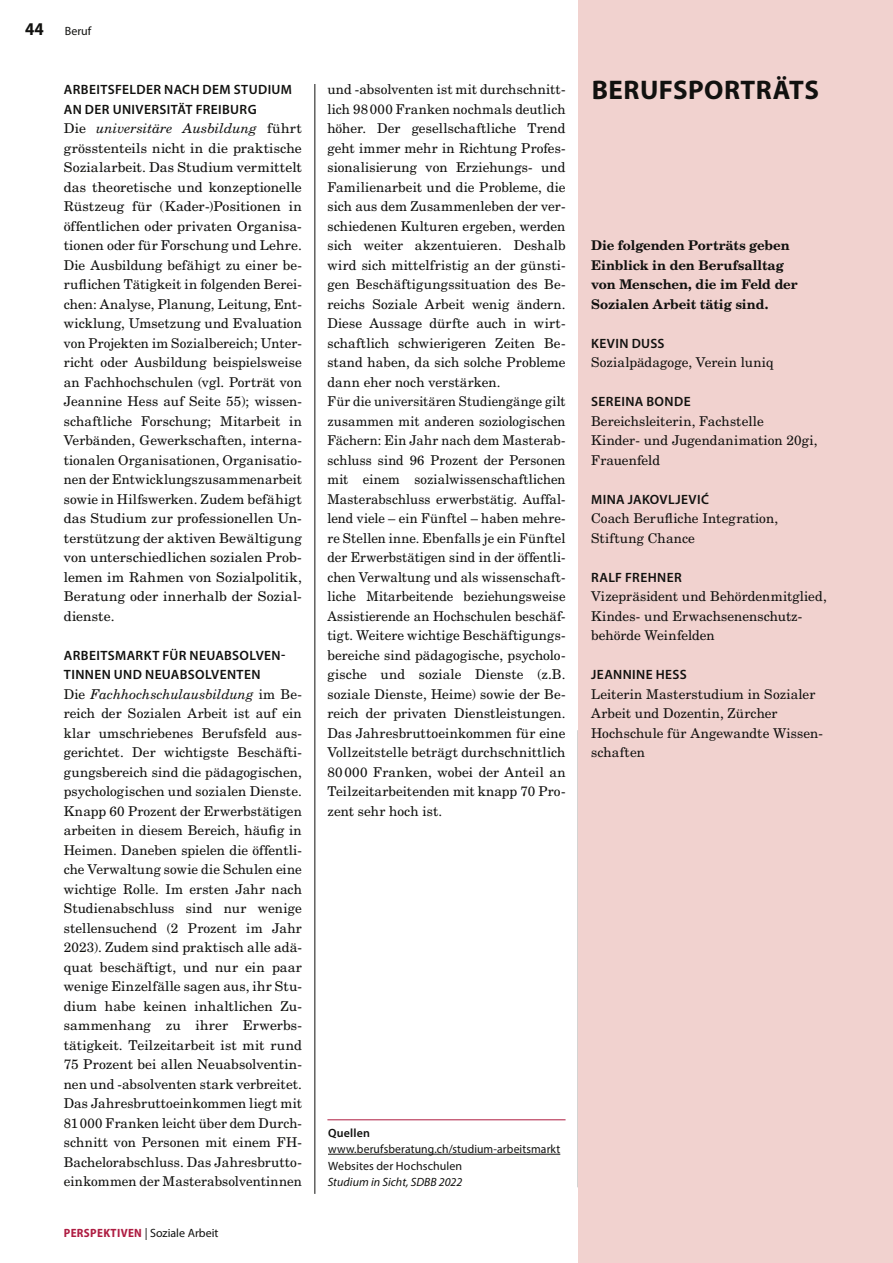
<style>
.page{position:relative;width:893px;height:1263px;background:#fff}
.page>*{position:absolute;margin:0;border:0;box-sizing:border-box;transform-origin:0 0}
.t1{font:700 27px "Myriad Pro";letter-spacing:.02em;color:#11110f}
.t2{font:700 semi-condensed 18px "Myriad Pro";color:#11110f}
.t3{font:13.5px/19.5px "New Century Schlbk LT Std";letter-spacing:.005em;color:#11110f}
.t4{font:600 13.5px/19.5px "Myriad Pro";letter-spacing:.03em;color:#11110f}
.t5{font:700 13.35px/19.5px "New Century Schlbk LT Std";letter-spacing:-.005em;color:#11110f}
.t6{font:12px/16.5px "Myriad Pro";letter-spacing:.005em;color:#11110f}
.t7{font:italic 12px "Myriad Pro";letter-spacing:.005em;color:#11110f}
.t8{font:600 12px "Myriad Pro";letter-spacing:.015em;color:#11110f}
.s1{font-style:italic}
.s2{font-weight:700;font-stretch:semi-condensed;color:#ae1c41}
</style>
<div class="page">
<hr style="left:315px;top:84px;width:1px;height:1110px;background:#11110f">
<hr style="left:327px;top:1119px;width:239px;height:1px;background:#ae1c41">
<hr style="left:328px;top:1154px;width:232px;height:1px;background:#11110f">
<div style="left:578px;top:0;width:315px;height:1263px;background:#f1d2cf"></div>
<h2 class="t2" style="left:25px;top:17px;width:20px">44</h2>
<p class="t6" style="left:65px;top:22px;width:28px">Beruf</p>
<p class="t4" style="left:64px;top:80px;width:230px">ARBEITSFELDER NACH DEM STUDIUM<br>AN DER UNIVERSITÄT FREIBURG</p>
<p class="t3" style="left:64px;top:119px;width:240px;text-align:justify">Die <span class="s1">universitäre Ausbildung</span> führt grösstenteils nicht in die praktische Sozialarbeit. Das Studium vermittelt das theoretische und konzeptionelle Rüstzeug für (Kader-)Positionen in öffentlichen oder privaten Organisa&shy;tionen oder für Forschung und Lehre.<br>Die Ausbildung befähigt zu einer be&shy;ruflichen Tätigkeit in folgenden Berei&shy;chen: Analyse, Planung, Leitung, Ent&shy;wicklung, Umsetzung und Evaluation von Projekten im Sozialbereich; Unter&shy;richt oder Ausbildung beispielsweise an Fachhochschulen (vgl. Porträt von Jeannine Hess auf Seite 55); wissen&shy;schaftliche Forschung; Mitarbeit in Verbänden, Gewerkschaften, interna&shy;tionalen Organisationen, Organisatio&shy;nen der Entwicklungszusammenarbeit sowie in Hilfswerken. Zudem befähigt das Studium zur professionellen Un&shy;terstützung der aktiven Bewältigung von unterschiedlichen sozialen Prob&shy;lemen im Rahmen von Sozialpolitik, Beratung oder innerhalb der Sozial&shy;dienste.</p>
<p class="t4" style="left:64px;top:645px;width:223px">ARBEITSMARKT FÜR NEUABSOLVEN-<br>TINNEN UND NEUABSOLVENTEN</p>
<p class="t3" style="left:64px;top:684px;width:240px;text-align:justify">Die <span class="s1">Fachhochschulausbildung</span> im Be&shy;reich der Sozialen Arbeit ist auf ein klar umschriebenes Berufsfeld aus&shy;gerichtet. Der wichtigste Beschäfti&shy;gungsbereich sind die pädagogischen, psychologischen und sozialen Dienste.<br>Knapp 60 Prozent der Erwerbstätigen arbeiten in diesem Bereich, häufig in Heimen. Daneben spielen die öffentli&shy;che Verwaltung sowie die Schulen eine wichtige Rolle. Im ersten Jahr nach Studienabschluss sind nur wenige stellensuchend (2 Prozent im Jahr 2023). Zudem sind praktisch alle adä&shy;quat beschäftigt, und nur ein paar wenige Einzelfälle sagen aus, ihr Stu&shy;dium habe keinen inhaltlichen Zu&shy;sammenhang zu ihrer Erwerbs&shy;tätigkeit. Teilzeitarbeit ist mit rund 75 Prozent bei allen Neuabsolventin&shy;nen und -absolventen stark verbreitet.<br>Das Jahresbruttoeinkommen liegt mit 81000 Franken leicht über dem Durch&shy;schnitt von Personen mit einem FH-Bachelorabschluss. Das Jahresbrutto&shy;einkommen der Masterabsolventinnen</p>
<p class="t6" style="left:64px;top:1225px;width:156px"><span class="s2">PERSPEKTIVEN</span> | Soziale Arbeit</p>
<p class="t3" style="left:327px;top:80px;width:240px">und -absolventen ist mit durchschnitt&shy;lich 98000 Franken nochmals deutlich höher. Der gesellschaftliche Trend geht immer mehr in Richtung Profes&shy;sionalisierung von Erziehungs- und Familienarbeit und die Probleme, die sich aus dem Zusammenleben der ver&shy;schiedenen Kulturen ergeben, werden sich weiter akzentuieren. Deshalb wird sich mittelfristig an der günsti&shy;gen Beschäftigungssituation des Be&shy;reichs Soziale Arbeit wenig ändern.<br>Diese Aussage dürfte auch in wirt&shy;schaftlich schwierigeren Zeiten Be&shy;stand haben, da sich solche Probleme dann eher noch verstärken.<br>Für die universitären Studiengänge gilt zusammen mit anderen soziologischen Fächern: Ein Jahr nach dem Masterab&shy;schluss sind 96 Prozent der Personen mit einem sozialwissenschaftlichen Masterabschluss erwerbstätig. Auffal&shy;lend viele – ein Fünftel – haben mehre&shy;re Stellen inne. Ebenfalls je ein Fünftel der Erwerbstätigen sind in der öffentli&shy;chen Verwaltung und als wissenschaft&shy;liche Mitarbeitende beziehungsweise Assistierende an Hochschulen beschäf&shy;tigt. Weitere wichtige Beschäftigungs&shy;bereiche sind pädagogische, psycholo&shy;gische und soziale Dienste (z.B. soziale Dienste, Heime) sowie der Be&shy;reich der privaten Dienstleistungen.<br>Das Jahresbruttoeinkommen für eine Vollzeitstelle beträgt durchschnittlich 80000 Franken, wobei der Anteil an Teilzeitarbeitenden mit knapp 70 Pro&shy;zent sehr hoch ist.</p>
<p class="t8" style="left:328px;top:1125px;width:43px">Quellen</p>
<p class="t6" style="left:328px;top:1140px;width:234px">www.berufsberatung.ch/studium-arbeitsmarkt<br>Websites der Hochschulen</p>
<p class="t7" style="left:328px;top:1174px;width:136px">Studium in Sicht, SDBB 2022</p>
<h1 class="t1" style="left:592px;top:72px;width:229px">BERUFSPORTRÄTS</h1>
<p class="t5" style="left:591px;top:236px;width:208px">Die folgenden Porträts geben<br>Einblick in den Berufsalltag von Menschen, die im Feld der<br>Sozialen Arbeit tätig sind.</p>
<p class="t4" style="left:591px;top:333px;width:75px">KEVIN DUSS</p>
<p class="t3" style="left:591px;top:353px;width:184px">Sozialpädagoge, Verein luniq</p>
<p class="t4" style="left:591px;top:392px;width:101px">SEREINA BONDE</p>
<p class="t3" style="left:591px;top:411px;width:228px">Bereichsleiterin, Fachstelle<br>Kinder- und Jugendanimation 20gi,<br>Frauenfeld</p>
<p class="t4" style="left:591px;top:489px;width:119px">MINA JAKOVLJEVIĆ</p>
<p class="t3" style="left:591px;top:509px;width:189px">Coach Berufliche Integration,<br>Stiftung Chance</p>
<p class="t4" style="left:591px;top:567px;width:92px">RALF FREHNER</p>
<p class="t3" style="left:591px;top:587px;width:237px">Vizepräsident und Behördenmitglied,<br>Kindes- und Erwachsenenschutz&shy;behörde Weinfelden</p>
<p class="t4" style="left:591px;top:665px;width:97px">JEANNINE HESS</p>
<p class="t3" style="left:591px;top:684px;width:233px">Leiterin Masterstudium in Sozialer<br>Arbeit und Dozentin, Zürcher<br>Hochschule für Angewandte Wissen&shy;schaften</p>
</div>
